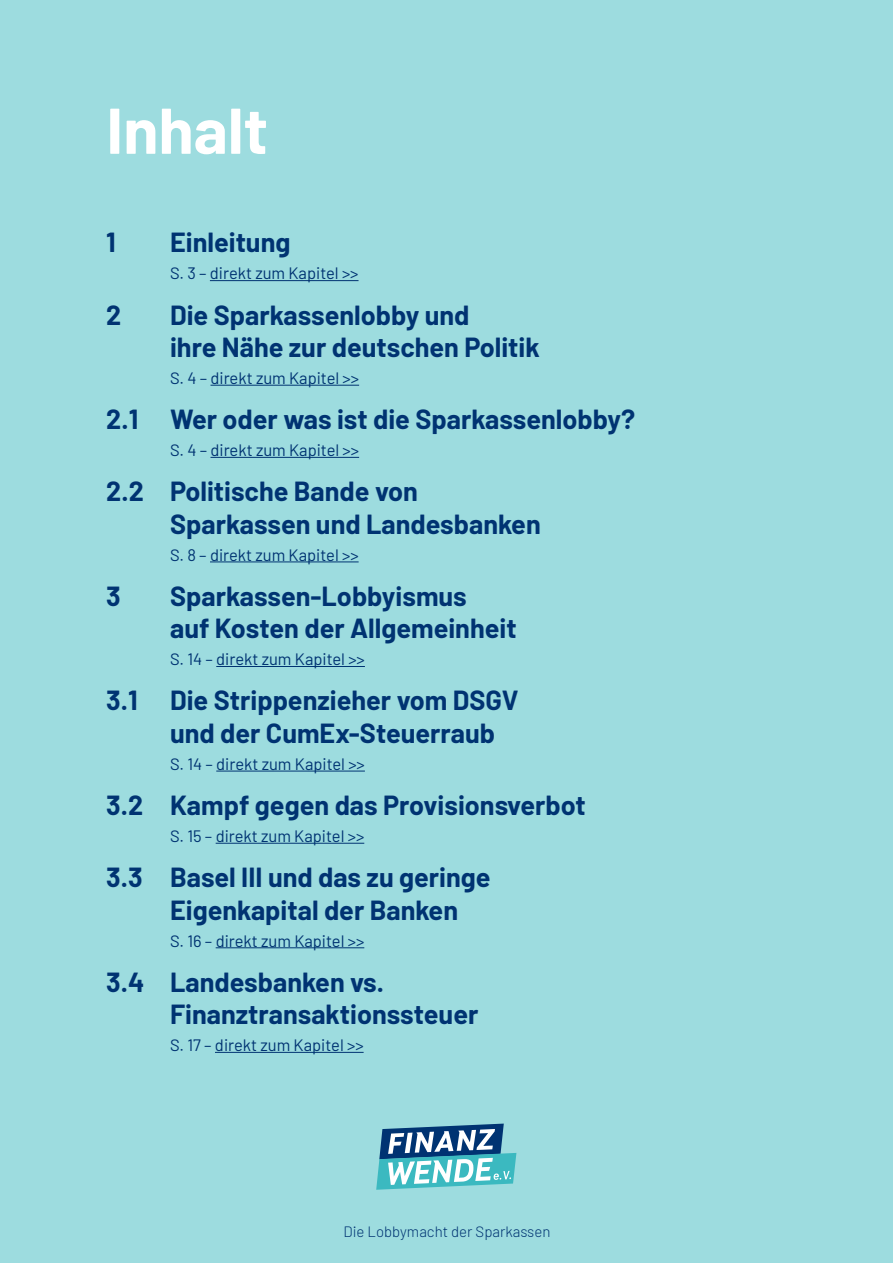
<style>
.page{position:relative;width:893px;height:1263px;background:#9ddcdf}
.page>*{position:absolute;margin:0;border:0;box-sizing:border-box;transform-origin:0 0}
.Titel{font:700 64.5px "Barlow";color:#fff}
.Inhalt_H2{font:700 27px/32.4px "Barlow";color:#003372}
.Inhalt_H1{font:700 27px/32.4px "Barlow";color:#003372}
.Seitenanzeige{font:16.5px "Barlow";color:#003372}
.t1{font:300 15px "Barlow";color:#003372}
</style>
<div class="page">
<svg style="left:376px;top:1123px;width:140px;height:67px"></svg>
<hr style="left:210px;top:280px;width:149px;height:1px;background:#003372">
<hr style="left:210px;top:385px;width:149px;height:1px;background:#003372">
<hr style="left:210px;top:457px;width:149px;height:1px;background:#003372">
<hr style="left:210px;top:561px;width:149px;height:1px;background:#003372">
<hr style="left:216px;top:666px;width:149px;height:1px;background:#003372">
<hr style="left:216px;top:771px;width:149px;height:1px;background:#003372">
<hr style="left:216px;top:843px;width:148px;height:1px;background:#003372">
<hr style="left:216px;top:947px;width:148px;height:1px;background:#003372">
<hr style="left:215px;top:1052px;width:149px;height:1px;background:#003372">
<p class="Titel" style="left:106px;top:83px;width:163px">Inhalt</p>
<p class="Inhalt_H1" style="left:106px;top:224px;width:11px">1</p>
<p class="Inhalt_H1" style="left:170px;top:224px;width:122px">Einleitung</p>
<p class="Seitenanzeige" style="left:170px;top:261px;width:190px">S. 3 – direkt zum Kapitel &gt;&gt;</p>
<p class="Inhalt_H1" style="left:106px;top:296px;width:17px">2</p>
<p class="Inhalt_H1" style="left:170px;top:296px;width:371px">Die Sparkassenlobby und<br>ihre Nähe zur deutschen Politik</p>
<p class="Seitenanzeige" style="left:170px;top:366px;width:191px">S. 4 – direkt zum Kapitel &gt;&gt;</p>
<p class="Inhalt_H2" style="left:106px;top:401px;width:530px">2.1 Wer oder was ist die Sparkassenlobby?</p>
<p class="Seitenanzeige" style="left:170px;top:438px;width:191px">S. 4 – direkt zum Kapitel &gt;&gt;</p>
<p class="Inhalt_H2" style="left:170px;top:473px;width:372px;text-indent:-64px">2.2 Politische Bande von<br>Sparkassen und Landesbanken</p>
<p class="Seitenanzeige" style="left:170px;top:543px;width:190px">S. 8 – direkt zum Kapitel &gt;&gt;</p>
<p class="Inhalt_H2" style="left:106px;top:578px;width:16px">3</p>
<p class="Inhalt_H2" style="left:170px;top:578px;width:348px">Sparkassen-Lobbyismus<br>auf Kosten der Allgemeinheit</p>
<p class="Seitenanzeige" style="left:170px;top:647px;width:196px">S. 14 – direkt zum Kapitel &gt;&gt;</p>
<p class="Inhalt_H2" style="left:170px;top:682px;width:350px;text-indent:-64px">3.1 Die Strippenzieher vom DSGV und der CumEx-Steuerraub</p>
<p class="Seitenanzeige" style="left:170px;top:752px;width:196px">S. 14 – direkt zum Kapitel &gt;&gt;</p>
<p class="Inhalt_H2" style="left:106px;top:787px;width:481px">3.2 Kampf gegen das Provisionsverbot</p>
<p class="Seitenanzeige" style="left:170px;top:824px;width:196px">S. 15 – direkt zum Kapitel &gt;&gt;</p>
<p class="Inhalt_H2" style="left:170px;top:859px;width:322px;text-indent:-64px">3.3 Basel III und das zu geringe<br>Eigenkapital der Banken</p>
<p class="Seitenanzeige" style="left:170px;top:929px;width:196px">S. 16 – direkt zum Kapitel &gt;&gt;</p>
<p class="Inhalt_H2" style="left:170px;top:964px;width:310px;text-indent:-64px">3.4 Landesbanken vs.<br>Finanztransaktionssteuer</p>
<p class="Seitenanzeige" style="left:170px;top:1033px;width:195px">S. 17 – direkt zum Kapitel &gt;&gt;</p>
<p class="t1" style="left:343px;top:1220px;width:208px">Die Lobbymacht der Sparkassen</p>
</div>
